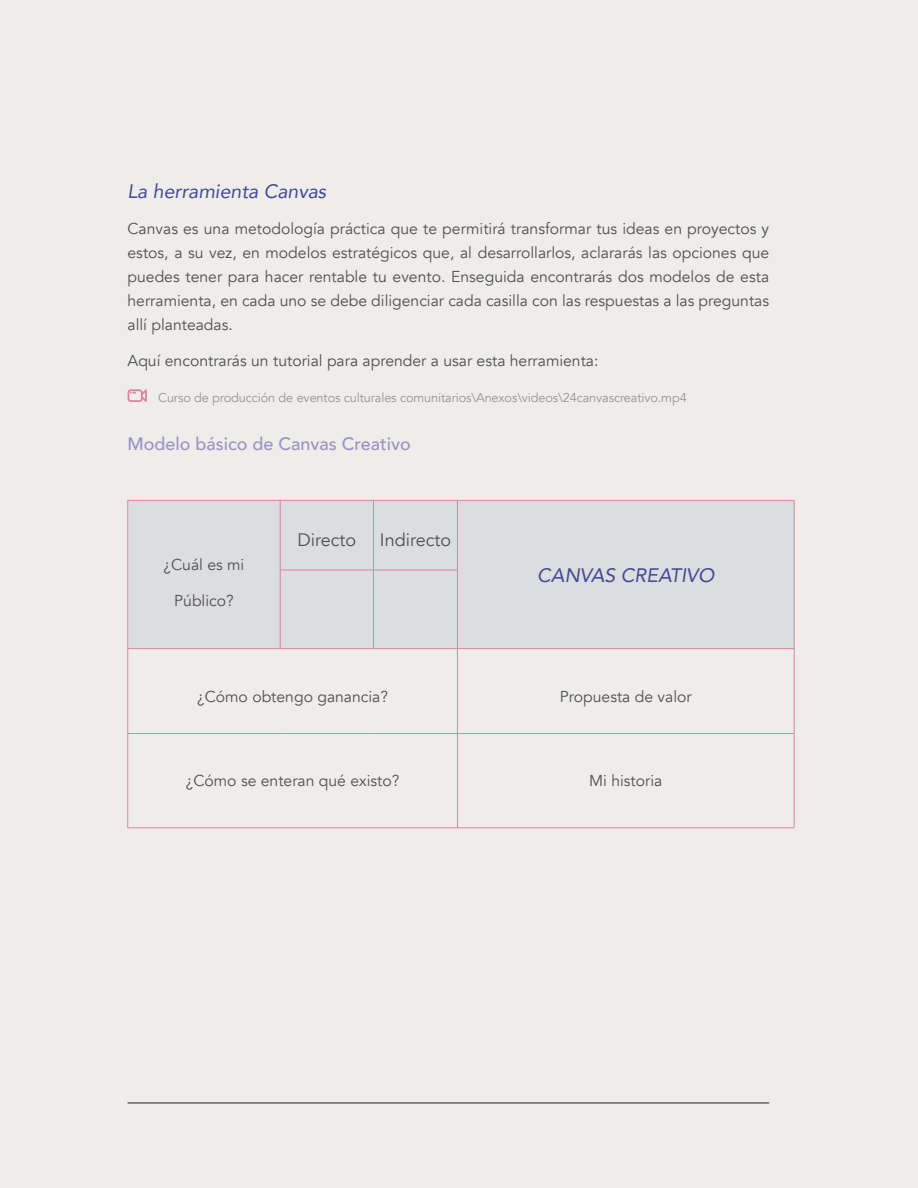
<style>
.page{position:relative;width:918px;height:1188px;background:#eeedea}
.page>*{position:absolute;margin:0;border:0;box-sizing:border-box;transform-origin:0 0}
.t1{font:italic 19.5px "Avenir";color:#404a95}
.t2{font:500 18px "Avenir";color:#9894c6}
.t3{font:18px "Avenir";color:#505052}
.t4{font:15.75px/24px "Avenir";color:#505052;text-align:justify}
.t5{font:12.75px "Avenir";letter-spacing:-.01em;color:#939598}
</style>
<div class="page">
<hr style="left:128px;top:1103px;width:641px;height:1px;background:#231f20">
<div style="left:128px;top:501px;width:666px;height:147px;background:#dcdddf"></div>
<hr style="left:128px;top:500px;width:152px;height:1px;background:#da85a2">
<hr style="left:127px;top:501px;width:1px;height:69px;background:#da85a2">
<hr style="left:127px;top:570px;width:1px;height:78px;background:#da85a2">
<hr style="left:280px;top:500px;width:93px;height:1px;background:#da85a2">
<hr style="left:280px;top:501px;width:1px;height:69px;background:#da85a2">
<hr style="left:373px;top:500px;width:84px;height:1px;background:#da85a2">
<hr style="left:373px;top:501px;width:1px;height:69px;background:#da85a2">
<hr style="left:457px;top:500px;width:337px;height:1px;background:#da85a2">
<hr style="left:457px;top:501px;width:1px;height:69px;background:#da85a2">
<hr style="left:794px;top:501px;width:1px;height:69px;background:#da85a2">
<hr style="left:794px;top:570px;width:1px;height:78px;background:#da85a2">
<hr style="left:128px;top:648px;width:152px;height:1px;background:#da85a2">
<hr style="left:127px;top:649px;width:1px;height:84px;background:#da85a2">
<hr style="left:457px;top:648px;width:337px;height:1px;background:#da85a2">
<hr style="left:457px;top:649px;width:1px;height:84px;background:#da85a2">
<hr style="left:794px;top:649px;width:1px;height:84px;background:#da85a2">
<hr style="left:128px;top:733px;width:152px;height:1px;background:#da85a2">
<hr style="left:127px;top:734px;width:1px;height:94px;background:#da85a2">
<hr style="left:280px;top:733px;width:93px;height:1px;background:#da85a2">
<hr style="left:373px;top:733px;width:84px;height:1px;background:#da85a2">
<hr style="left:457px;top:733px;width:337px;height:1px;background:#da85a2">
<hr style="left:457px;top:734px;width:1px;height:94px;background:#da85a2">
<hr style="left:794px;top:734px;width:1px;height:94px;background:#da85a2">
<hr style="left:128px;top:828px;width:152px;height:1px;background:#da85a2">
<hr style="left:280px;top:828px;width:93px;height:1px;background:#da85a2">
<hr style="left:373px;top:828px;width:84px;height:1px;background:#da85a2">
<hr style="left:457px;top:828px;width:337px;height:1px;background:#da85a2">
<hr style="left:280px;top:570px;width:1px;height:78px;background:#da85a2">
<hr style="left:280px;top:570px;width:93px;height:1px;background:#da85a2">
<hr style="left:373px;top:570px;width:85px;height:1px;background:#da85a2">
<hr style="left:373px;top:570px;width:1px;height:78px;background:#da85a2">
<hr style="left:457px;top:570px;width:1px;height:78px;background:#da85a2">
<hr style="left:280px;top:648px;width:93px;height:1px;background:#da85a2">
<hr style="left:373px;top:648px;width:84px;height:1px;background:#da85a2">
<svg style="left:128px;top:389px;width:19px;height:13px"></svg>
<p class="t1" style="left:128px;top:179px;width:200px">La herramienta Canvas</p>
<p class="t4" style="left:128px;top:217px;width:643px">Canvas es una metodología práctica que te permitirá transformar tus ideas en proyectos y estos, a su vez, en modelos estratégicos que, al desarrollarlos, aclararás las opciones que puedes tener para hacer rentable tu evento. Enseguida encontrarás dos modelos de esta herramienta, en cada uno se debe diligenciar cada casilla con las respuestas a las preguntas allí planteadas.</p>
<p class="t4" style="left:128px;top:349px;width:472px">Aquí encontrarás un tutorial para aprender a usar esta herramienta:</p>
<p class="t5" style="left:158px;top:390px;width:530px">Curso de producción de eventos culturales comunitarios\Anexos\videos\24canvascreativo.mp4</p>
<p class="t2" style="left:128px;top:428px;width:285px">Modelo básico de Canvas Creativo</p>
<p class="t4" style="left:164px;top:553px;width:82px">¿Cuál es mi</p>
<p class="t4" style="left:174px;top:589px;width:61px">Público?</p>
<p class="t3" style="left:298px;top:529px;width:60px">Directo</p>
<p class="t3" style="left:380px;top:529px;width:73px">Indirecto</p>
<p class="t1" style="left:537px;top:563px;width:179px">CANVAS CREATIVO</p>
<p class="t4" style="left:197px;top:685px;width:192px">¿Cómo obtengo ganancia?</p>
<p class="t4" style="left:560px;top:685px;width:133px">Propuesta de valor</p>
<p class="t4" style="left:186px;top:769px;width:215px">¿Cómo se enteran qué existo?</p>
<p class="t4" style="left:589px;top:769px;width:75px">Mi historia</p>
</div>
